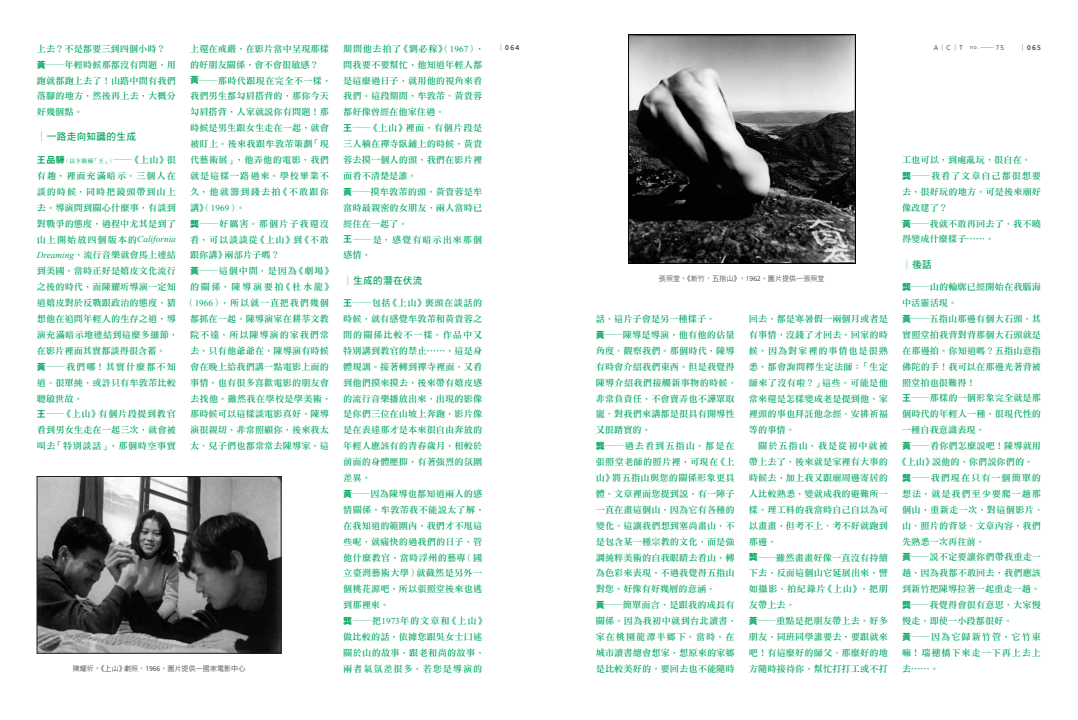
<style>
.page{position:relative;width:1078px;height:720px;background:#fff}
.page>*{position:absolute;margin:0;border:0;box-sizing:border-box;transform-origin:0 0}
.t1{font:10.1px "DF Hei Std W7";letter-spacing:.04em;color:#00a75f;scale:.95 1}
.t2{font:9.1px/15.9px "DF Li Song Std W5";letter-spacing:.01em;color:#00a75f}
.t3{font:9.1px "DF Li Song Std W5";letter-spacing:.035em;color:#00a75f}
.t4{font:9.1px "DF Li Song Std W5";letter-spacing:.095em;color:#00a75f}
.t5{font:9.1px "DF Li Song Std W5";letter-spacing:.11em;color:#00a75f}
.t6{font:9.1px "DF Li Song Std W5";letter-spacing:.065em;color:#00a75f}
.t7{font:9.1px "DF Li Song Std W5";letter-spacing:.09em;color:#00a75f}
.t8{font:9.1px "DF Li Song Std W5";letter-spacing:.08em;color:#00a75f}
.t9{font:9.1px "DF Li Song Std W5";letter-spacing:.085em;color:#00a75f}
.t10{font:9.1px "DF Li Song Std W5";letter-spacing:.125em;color:#00a75f}
.t11{font:9.1px "DF Li Song Std W5";letter-spacing:.175em;color:#00a75f}
.t12{font:9.1px "DF Li Song Std W5";letter-spacing:.105em;color:#00a75f}
.t13{font:7.2px "DF Hei Std W3";color:#231f20}
.t14{font:7.1px "DF Hei Std W3";color:#231f20}
.t15{font:6.9px "Frutiger";letter-spacing:.2em;color:#231f20}
.t16{font:5.7px "DF Li Song Std W5";color:#00a75f}
.s1{font-family:"Times New Roman"}
.s2{font-family:"DF Hei Std W3";font-size:7.1px}
.s3{font-family:"Frutiger";font-weight:300;font-size:6.9px}
.s4{font-family:"Frutiger";font-weight:300;font-size:5.5px}
.s5{font-family:"Frutiger";font-weight:300;font-size:6.7px}
.s6{font-family:"DF Hei Std W9";font-size:8.9px}
.s7{font-size:9.1px}
.s8{font-family:"Times New Roman";font-style:italic}
</style>
<div class="page">
<img style="left:628px;top:34px;width:227px;height:229px">
<img style="left:39px;top:478px;width:240px;height:173px">
<div style="left:37px;top:476px;width:244px;height:177px;border:1px solid #231f20"></div>
<p class="t6" style="left:343px;top:44px;width:143px">期間他去拍了《劉必稼》（<span class="s1">1967</span>），</p>
<p class="t15" style="left:497px;top:43px;width:23px"><span class="s2">│</span>064</p>
<p class="t14" style="left:933px;top:44px;width:72px"><span class="s3">A</span>│<span class="s3">C</span>│<span class="s3">T</span> <span class="s4">no.</span>── <span class="s5">75</span></p>
<p class="t15" style="left:1019px;top:43px;width:23px"><span class="s2">│</span>065</p>
<p class="t2" style="left:343px;top:56px;width:140px">問我要不要幫忙，他知道年輕人都是這麼過日子，就用他的視角來看我們。這段期間，牟敦芾、黃貴蓉都好像曾經在他家住過。<br><span class="s6">王</span>──《上山》裡面，有個片段是三人躺在禪寺臥鋪上的時候，黃貴蓉去摸一個人的頭，我們在影片裡面看不清楚是誰。<br><span class="s6">黃</span>──摸牟敦芾的頭，黃貴蓉是牟當時最親密的女朋友，兩人當時已經住在一起了。<br><span class="s6">王</span>──是，感覺有暗示出來那個感情。</p>
<p class="t1" style="left:343px;top:275px;width:85px">│生成的潛在伏流</p>
<p class="t2" style="left:343px;top:295px;width:145px"><span class="s6">王</span>──包括《上山》裏頭在談話的時候，就有感覺牟敦芾和黃貴蓉之間的關係比較不一樣。作品中又特別講到教官的禁止⋯⋯，這是身體規訓。接著轉到禪寺裡面，又看到他們摸來摸去，後來帶有嬉皮感的流行音樂播放出來，出現的影像是你們三位在山坡上奔跑，影片像是在表達那才是本來很自由奔放的年輕人應該有的青春歲月，相較於前面的身體壓抑，有著強烈的氛圍差異。<br><span class="s6">黃</span>──因為陳導也都知道兩人的感情關係。牟敦芾我不能說太了解，在我知道的範圍內，我們才不甩這些呢，就痛快的過我們的日子，管他什麼教官，當時浮州的藝專（國立臺灣藝術大學）就截然是另外一個桃花源吧，所以張照堂後來也逃到那裡來。<br><span class="s6">龔</span>──把<span class="s1">1973</span>年的文章和《上山》做比較的話，依據您跟吳女士口述關於山的故事，跟老和尚的故事，兩者氣氛差很多，若您是導演的</p>
<p class="t2" style="left:190px;top:40px;width:140px">上還在戒嚴，在影片當中呈現那樣</p>
<p class="t2" style="left:190px;top:56px;width:130px">的好朋友關係，會不會很敏感？</p>
<p class="t3" style="left:190px;top:75px;width:143px"><span class="s6">黃</span>──那時代跟現在完全不一樣，</p>
<p class="t2" style="left:190px;top:88px;width:140px">我們男生都勾肩搭背的，那你今天</p>
<p class="t2" style="left:190px;top:104px;width:140px">勾肩搭背，人家就說你有問題！那</p>
<p class="t2" style="left:190px;top:120px;width:140px">時候是男生跟女生走在一起，就會</p>
<p class="t3" style="left:190px;top:139px;width:140px">被盯上。後來我跟牟敦芾策劃「現</p>
<p class="t3" style="left:190px;top:155px;width:140px">代藝術展」，他弄他的電影，我們</p>
<p class="t4" style="left:190px;top:171px;width:140px">就是這樣一路過來。學校畢業不</p>
<p class="t10" style="left:190px;top:187px;width:140px">久，他就籌到錢去拍《不敢跟你</p>
<p class="t2" style="left:190px;top:199px;width:57px">講》（<span class="s1">1969</span>）。</p>
<p class="t5" style="left:190px;top:218px;width:140px"><span class="s6">龔</span>──好厲害。那個片子我還沒</p>
<p class="t8" style="left:190px;top:234px;width:140px">看，可以談談從《上山》到《不敢</p>
<p class="t2" style="left:190px;top:247px;width:91px">跟你講》兩部片子嗎？</p>
<p class="t9" style="left:190px;top:266px;width:145px"><span class="s6">黃</span>──這個中間，是因為《劇場》</p>
<p class="t11" style="left:190px;top:282px;width:145px">的關係，陳導演要拍《杜水龍》</p>
<p class="t7" style="left:185px;top:298px;width:145px">（<span class="s1">1966</span>），所以就一直把我們幾個</p>
<p class="t2" style="left:190px;top:311px;width:140px">都抓在一起。陳導演家在耕莘文教</p>
<p class="t4" style="left:190px;top:330px;width:140px">院不遠，所以陳導演的家我們常</p>
<p class="t2" style="left:190px;top:342px;width:140px">去，只有他爺爺在，陳導演有時候</p>
<p class="t2" style="left:190px;top:358px;width:140px">會在晚上給我們講一點電影上面的</p>
<p class="t2" style="left:190px;top:374px;width:140px">事情，也有很多喜歡電影的朋友會</p>
<p class="t3" style="left:190px;top:393px;width:143px">去找他。雖然我在學校是學美術，</p>
<p class="t2" style="left:190px;top:406px;width:140px">那時候可以這樣談電影真好。陳導</p>
<p class="t2" style="left:190px;top:422px;width:140px">演很親切，非常照顧你，後來我太</p>
<p class="t2" style="left:190px;top:438px;width:140px">太、兒子們也都常常去陳導家。這</p>
<p class="t2" style="left:37px;top:40px;width:140px">上去？不是都要三到四個小時？<span class="s6">黃</span>──年輕時候那都沒有問題，用跑就都跑上去了！山路中間有我們落腳的地方，然後再上去，大概分好幾個點。</p>
<p class="t1" style="left:37px;top:131px;width:106px">│一路走向知識的生成</p>
<p class="t16" style="left:37px;top:158px;width:140px"><span class="s6">王品驊</span>（以下簡稱「王」）<span class="s7">──《上山》很</span></p>
<p class="t2" style="left:37px;top:168px;width:143px">有趣，裡面充滿暗示。三個人在談的時候，同時把鏡頭帶到山上去。導演問到關心什麼事，有談到對戰爭的態度，過程中尤其是到了山上開始放四個版本的<span class="s8">California<br>Dreaming</span>，流行音樂就會馬上連結到美國，當時正好是嬉皮文化流行之後的時代，而陳耀圻導演一定知道嬉皮對於反戰跟政治的態度，猜想他在追問年輕人的生存之道，導演充滿暗示地連結到這麼多細節，在影片裡面其實都談得很含蓄。<span class="s6">黃</span>──我們哪！其實什麼都不知道。很單純，或許只有牟敦芾比較聰敏世故。<br><span class="s6">王</span>──《上山》有個片段提到教官看到男女生走在一起三次，就會被叫去「特別談話」，那個時空事實</p>
<p class="t2" style="left:901px;top:152px;width:140px">工也可以，到處亂玩，很自在。<span class="s6">龔</span>──我看了文章自己都很想要去，很好玩的地方。可是後來廟好像改建了？<br><span class="s6">黃</span>──我就不敢再回去了，我不曉得變成什麼樣子⋯⋯。</p>
<p class="t1" style="left:901px;top:259px;width:32px">│後話</p>
<p class="t2" style="left:901px;top:279px;width:140px"><span class="s6">龔</span>──山的輪廓已經開始在我腦海</p>
<p class="t2" style="left:901px;top:295px;width:57px">中活靈活現。</p>
<p class="t2" style="left:901px;top:311px;width:140px"><span class="s6">黃</span>──五指山那邊有個大石頭，其</p>
<p class="t2" style="left:901px;top:327px;width:140px">實照堂拍我背對背那個大石頭就是</p>
<p class="t2" style="left:901px;top:342px;width:140px">在那邊拍。你知道嗎？五指山意指</p>
<p class="t2" style="left:901px;top:358px;width:140px">佛陀的手！我可以在那邊光著背被</p>
<p class="t2" style="left:901px;top:374px;width:75px">照堂拍也很難得！</p>
<p class="t2" style="left:901px;top:390px;width:140px"><span class="s6">王</span>──那樣的一個形象完全就是那</p>
<p class="t2" style="left:901px;top:406px;width:140px">個時代的年輕人一種，很現代性的</p>
<p class="t2" style="left:901px;top:422px;width:84px">一種自我意識表現。</p>
<p class="t2" style="left:901px;top:438px;width:140px"><span class="s6">黃</span>──看你們怎麼說吧！陳導就用</p>
<p class="t2" style="left:897px;top:454px;width:137px">《上山》說他的，你們說你們的。</p>
<p class="t12" style="left:901px;top:473px;width:140px"><span class="s6">龔</span>──我們現在只有一個簡單的</p>
<p class="t4" style="left:901px;top:489px;width:140px">想法，就是我們至少要爬一趟那</p>
<p class="t3" style="left:901px;top:505px;width:143px">個山，重新走一次，對這個影片、</p>
<p class="t2" style="left:901px;top:517px;width:140px">山、照片的背景、文章內容，我們</p>
<p class="t2" style="left:901px;top:533px;width:84px">先熟悉一次再往前。</p>
<p class="t2" style="left:901px;top:549px;width:140px"><span class="s6">黃</span>──說不定要讓你們帶我重走一</p>
<p class="t2" style="left:901px;top:565px;width:140px">趟，因為我都不敢回去，我們應該</p>
<p class="t2" style="left:901px;top:581px;width:140px">到新竹把陳導拉著一起重走一趟。</p>
<p class="t2" style="left:901px;top:597px;width:140px"><span class="s6">龔</span>──我覺得會很有意思，大家慢</p>
<p class="t2" style="left:901px;top:613px;width:112px">慢走，即使一小段都很好。</p>
<p class="t5" style="left:901px;top:632px;width:140px"><span class="s6">黃</span>──因為它歸新竹管，它竹東</p>
<p class="t4" style="left:901px;top:648px;width:140px">嘛！瑞穗橋下來走一下再上去上</p>
<p class="t13" style="left:658px;top:274px;width:167px">張照堂，《新竹，五指山》，<span class="s3">1962</span>。圖片提供—張照堂</p>
<p class="t2" style="left:595px;top:311px;width:143px">話，這片子會是另一種樣子。<span class="s6">黃</span>──陳導是導演，他有他的估量角度、觀察我們。那個時代，陳導有時會介紹我們東西。但是我覺得陳導介紹我們接觸新事物的時候，非常負責任，不會賣弄也不譁眾取寵，對我們來講都是很具有開導性又很踏實的。<br><span class="s6">龔</span>──過去看到五指山，都是在張照堂老師的照片裡，可現在《上山》將五指山與您的關係形象更具體。文章裡面您提到說，有一陣子一直在畫這個山，因為它有各種的變化。這讓我們想到塞尚畫山，不是包含某一種宗教的文化，而是強調純粹美術的自我眼睛去看山，轉為色彩來表現，不過我覺得五指山對您，好像有好幾層的意涵。<span class="s6">黃</span>──簡單而言，是跟我的成長有關係。因為我初中就到台北讀書，家在桃園龍潭半鄉下。當時，在城市讀書總會想家，想原來的家鄉是比較美好的。要回去也不能隨時</p>
<p class="t2" style="left:748px;top:311px;width:140px;text-align:justify">回去，都是寒暑假一兩個月或者是有事情，沒錢了才回去。回家的時候，因為對家裡的事情也是很熟悉，都會詢問釋生定法師：「生定師來了沒有啦？」這些。可能是他常來還是怎樣變成老是提到他。家裡頭的事也拜託他念經、安排祈福等的事情。</p>
<p class="t2" style="left:748px;top:438px;width:140px;text-indent:9px">關於五指山，我是從初中就被帶上去了，後來就是家裡有大事的時候去，加上我又跟廟周邊寄居的人比較熟悉，變就成我的避難所一樣。理工科的我當時自己自以為可以畫畫，但考不上、考不好就跑到那邊。<br><span class="s6">龔</span>──雖然畫畫好像一直沒有持續下去，反而這個山它延展出來，譬如攝影、拍紀錄片《上山》，把朋友帶上去。<br><span class="s6">黃</span>──重點是把朋友帶上去。好多朋友，同班同學誰要去，要跟就來吧！有這麼好的師父、那麼好的地方隨時接待你，幫忙打打工或不打</p>
<p class="t13" style="left:73px;top:664px;width:174px">陳耀圻，《上山》劇照，<span class="s3">1966</span>。圖片提供—國家電影中心</p>
<p class="t2" style="left:901px;top:660px;width:38px">去⋯⋯。</p>
</div>
